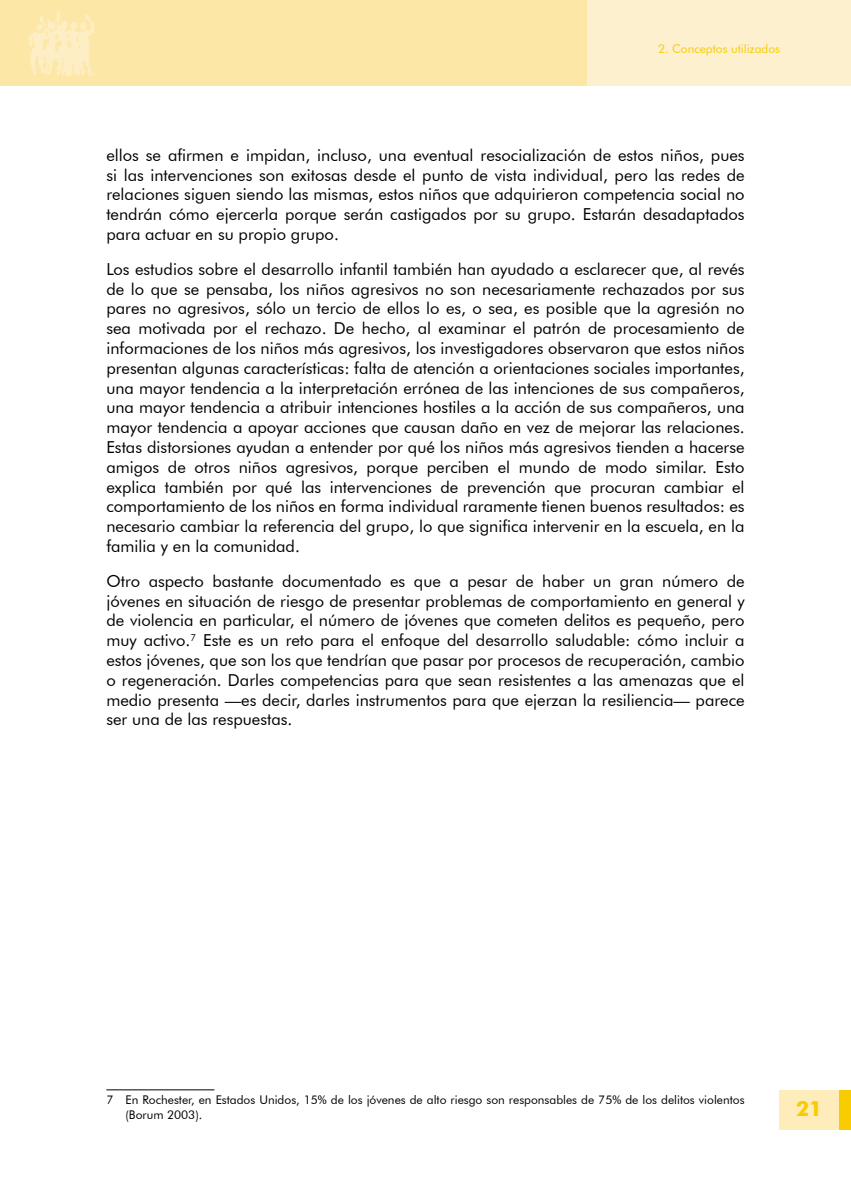
<style>
.page{position:relative;width:851px;height:1191px;background:#fff}
.page>*{position:absolute;margin:0;border:0;box-sizing:border-box;transform-origin:0 0}
.t1{font:700 21px "Futura BT";color:#f8cc00}
.t2{font:16.5px/19.8px "Futura BT";color:#000;text-align:justify}
.t3{font:12px/14.4px "Futura BT";color:#000}
.t4{font:12px "Futura BT";color:#f8cc00}
</style>
<div class="page">
<div style="left:779px;top:1089px;width:67px;height:40px;background:#feecbb"></div>
<div style="left:839px;top:1089px;width:11px;height:40px;background:#f8cc00"></div>
<div style="left:0;top:0;width:850px;height:85px;background:#fde7a6"></div>
<div style="left:587px;top:0;width:263px;height:85px;background:#fdf0cf"></div>
<img style="left:30px;top:11px;width:63px;height:65px">
<hr style="left:106px;top:1089px;width:108px;height:1px;background:#000">
<p class="t4" style="left:658px;top:41px;width:124px">2. Conceptos utilizados</p>
<p class="t2" style="left:106px;top:145px;width:639px">ellos se afirmen e impidan, incluso, una eventual resocialización de estos niños, pues si las intervenciones son exitosas desde el punto de vista individual, pero las redes de relaciones siguen siendo las mismas, estos niños que adquirieron competencia social no tendrán cómo ejercerla porque serán castigados por su grupo. Estarán desadaptados para actuar en su propio grupo.</p>
<p class="t2" style="left:106px;top:259px;width:639px">Los estudios sobre el desarrollo infantil también han ayudado a esclarecer que, al revés de lo que se pensaba, los niños agresivos no son necesariamente rechazados por sus pares no agresivos, sólo un tercio de ellos lo es, o sea, es posible que la agresión no sea motivada por el rechazo. De hecho, al examinar el patrón de procesamiento de informaciones de los niños más agresivos, los investigadores observaron que estos niños presentan algunas características: falta de atención a orientaciones sociales importantes, una mayor tendencia a la interpretación errónea de las intenciones de sus compañeros, una mayor tendencia a atribuir intenciones hostiles a la acción de sus compañeros, una mayor tendencia a apoyar acciones que causan daño en vez de mejorar las relaciones.<br>Estas distorsiones ayudan a entender por qué los niños más agresivos tienden a hacerse amigos de otros niños agresivos, porque perciben el mundo de modo similar. Esto explica también por qué las intervenciones de prevención que procuran cambiar el comportamiento de los niños en forma individual raramente tienen buenos resultados: es necesario cambiar la referencia del grupo, lo que significa intervenir en la escuela, en la familia y en la comunidad.</p>
<p class="t2" style="left:106px;top:571px;width:639px">Otro aspecto bastante documentado es que a pesar de haber un gran número de jóvenes en situación de riesgo de presentar problemas de comportamiento en general y de violencia en particular, el número de jóvenes que cometen delitos es pequeño, pero muy activo. Este es un reto para el enfoque del desarrollo saludable: cómo incluir a estos jóvenes, que son los que tendrían que pasar por procesos de recuperación, cambio o regeneración. Darles competencias para que sean resistentes a las amenazas que el medio presenta —es decir, darles instrumentos para que ejerzan la resiliencia— parece ser una de las respuestas.</p>
<p class="t3" style="left:125px;top:1092px;width:620px">En Rochester, en Estados Unidos, 15% de los jóvenes de alto riesgo son responsables de 75% de los delitos violentos (Borum 2003).</p>
<p class="t1" style="left:796px;top:1096px;width:28px">21</p>
</div>
